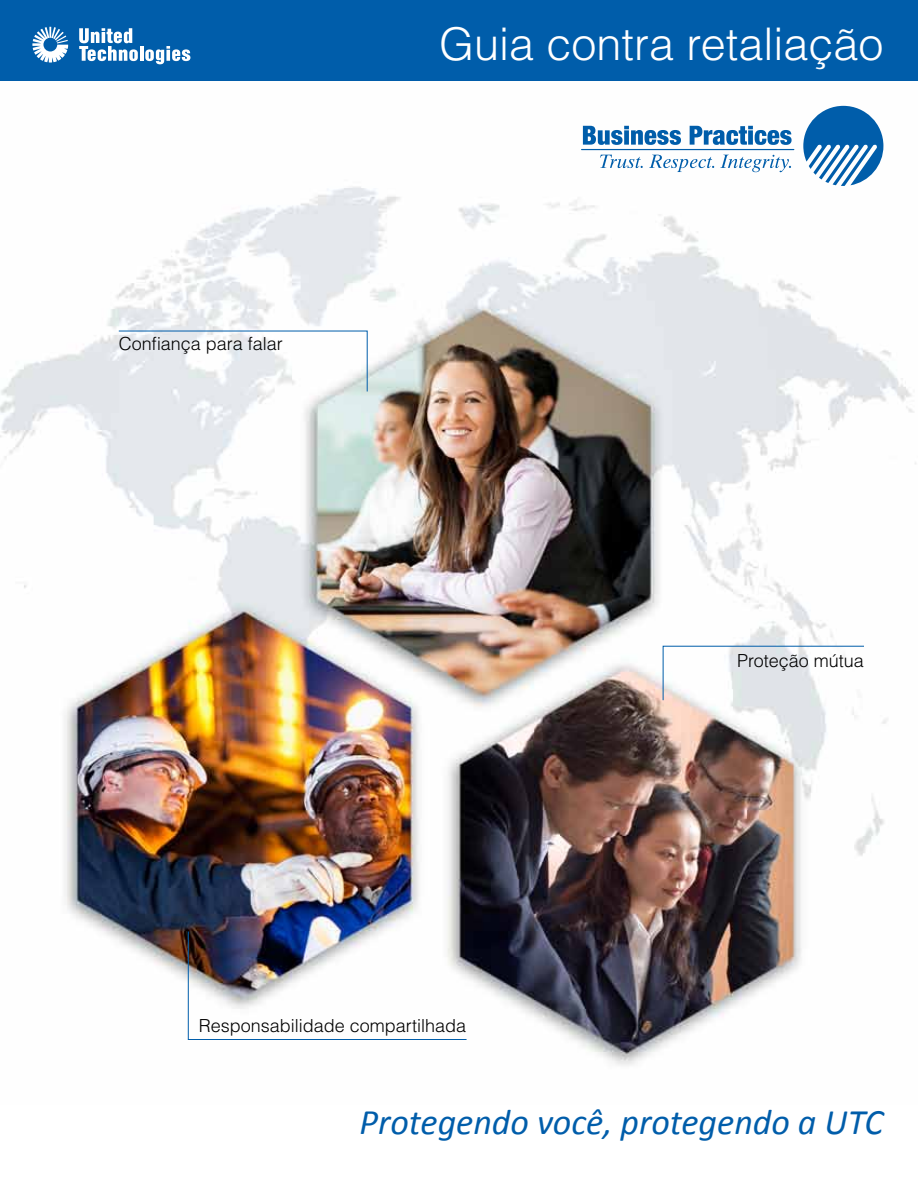
<style>
.page{position:relative;width:918px;height:1188px;background:#fff}
.page>*{position:absolute;margin:0;border:0;box-sizing:border-box;transform-origin:0 0}
.t1{font:300 45px "Helvetica";color:#fff}
.t2{font:italic 36px "Calibri";color:#005daa}
.t3{font:300 18px "Helvetica";color:#000}
</style>
<div class="page">
<img style="left:0;top:105px;width:916px;height:961px">
<div style="left:0;top:0;width:918px;height:81px;background:#005daa"></div>
<svg style="left:32px;top:26px;width:106px;height:37px"></svg>
<hr style="left:140px;top:46px;width:3px;height:15px;background:#fff">
<svg style="left:145px;top:46px;width:45px;height:18px"></svg>
<svg style="left:583px;top:126px;width:98px;height:19px"></svg>
<svg style="left:690px;top:126px;width:102px;height:19px"></svg>
<svg style="left:600px;top:155px;width:43px;height:13px"></svg>
<svg style="left:649px;top:155px;width:65px;height:17px"></svg>
<svg style="left:720px;top:155px;width:71px;height:17px"></svg>
<hr style="left:582px;top:149px;width:212px;height:1px;background:#005daa">
<svg style="left:803px;top:106px;width:80px;height:80px"></svg>
<svg style="left:118px;top:330px;width:250px;height:62px"></svg>
<img style="left:188px;top:931px;width:279px;height:109px">
<svg style="left:662px;top:645px;width:203px;height:56px"></svg>
<p class="t3" style="left:119px;top:332px;width:166px">Confiança para falar</p>
<h1 class="t1" style="left:439px;top:16px;width:446px">Guia contra retaliação</h1>
<p class="t3" style="left:737px;top:649px;width:128px">Proteção mútua</p>
<p class="t3" style="left:199px;top:1014px;width:269px">Responsabilidade compartilhada</p>
<h2 class="t2" style="left:359px;top:1100px;width:525px">Protegendo você, protegendo a UTC</h2>
</div>
